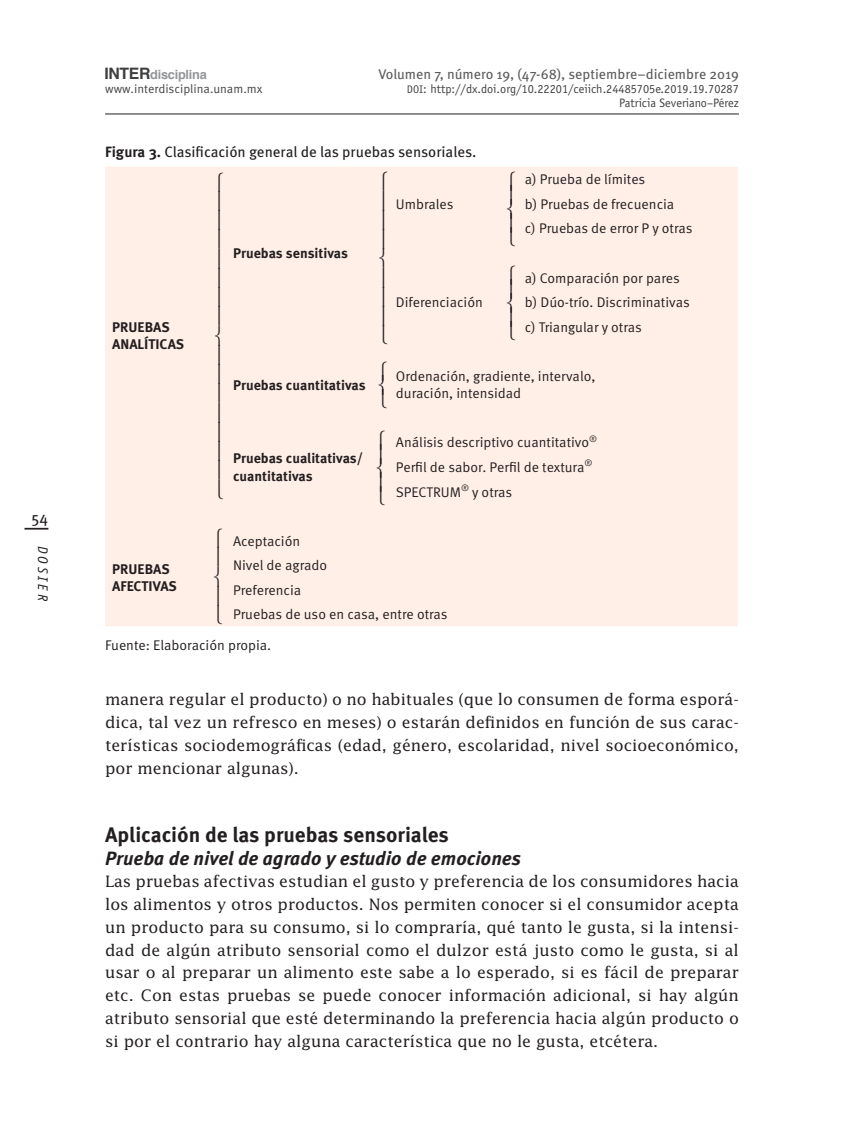
<style>
.page{position:relative;width:844px;height:1141px;background:#fff}
.page>*{position:absolute;margin:0;border:0;box-sizing:border-box;transform-origin:0 0}
.t1{font:700 21px "Meta Pro";color:#231f20}
.t2{font:19.25px/19.2px "Symbol";color:#231f20;text-align:justify}
.t3{font:italic 700 19.25px "Meta Pro";color:#231f20}
.t4{font:15.75px/22.8px "Lucida Std";color:#231f20;text-align:justify}
.t5{font:15.75px "Meta Pro";color:#231f20}
.t6{font:14.88px "Meta Pro";letter-spacing:-.005em;color:#231f20}
.t7{font:14px/24.5px "Meta Pro";color:#231f20}
.t8{font:700 14px/17.5px "Meta Pro";color:#231f20}
.t9{font:14px "Meta Pro";color:#3e3e3f}
.t10{font:italic 14px "Officina Sans Std";color:#231f20}
.t11{font:700 12.78px "Helvetica";letter-spacing:-.02em;color:#939598}
.t12{font:12.25px/14px "Officina Sans Std";color:#231f20;text-align:right}
.t13{font:12.25px "Meta Pro";color:#231f20}
.s1{font-size:15.75px;color:#3e3e3f}
.s2{font-family:"Officina Sans Std Book SC900";font-size:11.03px}
.s3{font-weight:700}
</style>
<div class="page">
<hr style="left:24px;top:528px;width:24px;height:2px;background:#231f20">
<hr style="left:105px;top:114px;width:633px;height:1px;background:#231f20">
<div style="left:105px;top:167px;width:632px;height:459px;background:#ffefe7"></div>
<p class="t5" style="left:32px;top:508px;width:18px">54</p>
<p class="t10" style="left:51px;top:546px;width:56px;rotate:90deg">DOSIER</p>
<p class="t11" style="left:104px;top:64px;width:104px"><span class="s1">INTER</span>disciplina</p>
<p class="t13" style="left:105px;top:81px;width:159px">www.interdisciplina.unam.mx</p>
<p class="t9" style="left:378px;top:65px;width:362px">Volumen 7, número 19, (47-68), septiembre–diciembre 2019</p>
<p class="t12" style="left:407px;top:82px;width:333px"><span class="s2">doi</span>: http://dx.doi.org/10.22201/ceiich.24485705e.2019.19.70287<br>Patricia Severiano–Pérez</p>
<p class="t6" style="left:105px;top:142px;width:373px"><span class="s3">Figura 3.</span> Clasificación general de las pruebas sensoriales.</p>
<p class="t8" style="left:112px;top:318px;width:74px">PRUEBAS<br>ANALÍTICAS</p>
<p class="t8" style="left:112px;top:561px;width:66px">PRUEBAS<br>AFECTIVAS</p>
<p class="t2" style="left:214px;top:172px;width:11px">⎧ ⎪ ⎪ ⎪ ⎪ ⎪ ⎪ ⎪ ⎨ ⎪ ⎪ ⎪ ⎪ ⎪ ⎪ ⎪ ⎩</p>
<p class="t2" style="left:213px;top:528px;width:11px">⎧ ⎪ ⎨ ⎪ ⎩</p>
<p class="t8" style="left:233px;top:245px;width:116px">Pruebas sensitivas</p>
<p class="t2" style="left:378px;top:172px;width:11px">⎧ ⎪ ⎪ ⎪ ⎨ ⎪ ⎪ ⎪ ⎩</p>
<p class="t2" style="left:506px;top:174px;width:11px;line-height:14px">⎧ ⎪ ⎨ ⎪ ⎩</p>
<p class="t7" style="left:524px;top:168px;width:122px">a) Prueba de límites</p>
<p class="t7" style="left:396px;top:192px;width:59px">Umbrales</p>
<p class="t7" style="left:524px;top:192px;width:169px">b) Pruebas de frecuencia<br>c) Pruebas de error P y otras</p>
<p class="t7" style="left:524px;top:266px;width:156px">a) Comparación por pares</p>
<p class="t7" style="left:396px;top:290px;width:88px">Diferenciación</p>
<p class="t7" style="left:524px;top:290px;width:166px">b) Dúo-trío. Discriminativas c) Triangular y otras</p>
<p class="t2" style="left:506px;top:268px;width:11px;line-height:14px">⎧ ⎪ ⎨ ⎪ ⎩</p>
<p class="t2" style="left:378px;top:364px;width:11px;line-height:14px">⎧ ⎨ ⎩</p>
<p class="t8" style="left:233px;top:376px;width:134px">Pruebas cuantitativas</p>
<p class="t7" style="left:396px;top:368px;width:201px;line-height:17.5px">Ordenación, gradiente, intervalo, duración, intensidad</p>
<p class="t8" style="left:233px;top:450px;width:131px">Pruebas cualitativas/ cuantitativas</p>
<p class="t2" style="left:376px;top:433px;width:11px;line-height:14px">⎧ ⎪ ⎨ ⎪ ⎩</p>
<p class="t7" style="left:396px;top:431px;width:203px">Análisis descriptivo cuantitativo<sup>®<br></sup>Perfil de sabor. Perfil de textura<sup>®<br></sup>SPECTRUM<sup>®</sup> y otras</p>
<p class="t7" style="left:233px;top:529px;width:216px">Aceptación<br>Nivel de agrado<br>Preferencia<br>Pruebas de uso en casa, entre otras</p>
<p class="t7" style="left:105px;top:633px;width:167px">Fuente: Elaboración propia.</p>
<p class="t4" style="left:105px;top:688px;width:635px">manera regular el producto) o no habituales (que lo consumen de forma esporá&shy;dica, tal vez un refresco en meses) o estarán definidos en función de sus carac&shy;terísticas sociodemográficas (edad, género, escolaridad, nivel socioeconómico, por mencionar algunas).</p>
<h1 class="t1" style="left:105px;top:821px;width:345px">Aplicación de las pruebas sensoriales</h1>
<p class="t3" style="left:105px;top:846px;width:417px">Prueba de nivel de agrado y estudio de emociones</p>
<p class="t4" style="left:105px;top:870px;width:635px">Las pruebas afectivas estudian el gusto y preferencia de los consumidores hacia los alimentos y otros productos. Nos permiten conocer si el consumidor acepta un producto para su consumo, si lo compraría, qué tanto le gusta, si la intensi&shy;dad de algún atributo sensorial como el dulzor está justo como le gusta, si al usar o al preparar un alimento este sabe a lo esperado, si es fácil de preparar etc. Con estas pruebas se puede conocer información adicional, si hay algún atributo sensorial que esté determinando la preferencia hacia algún producto o si por el contrario hay alguna característica que no le gusta, etcétera.</p>
</div>
